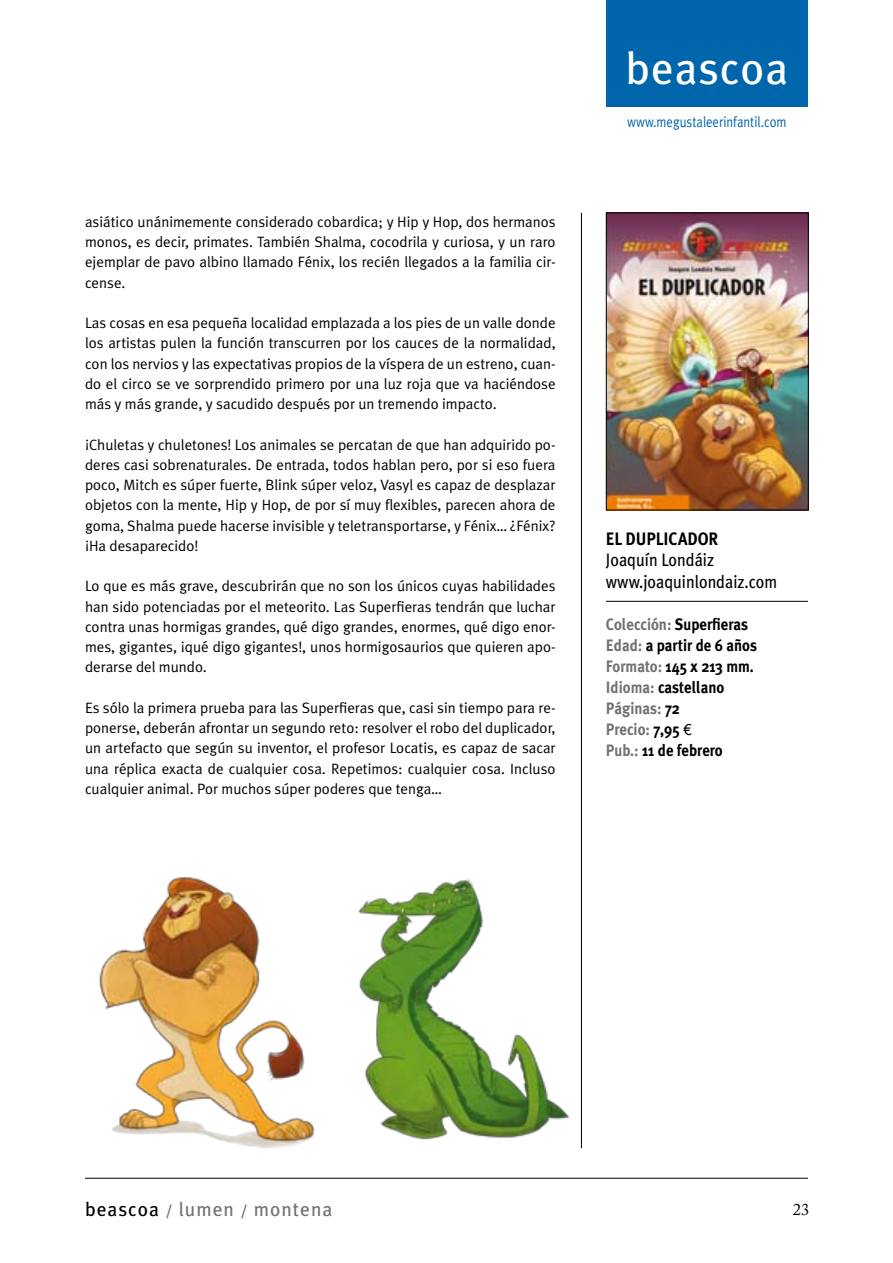
<style>
.page{position:relative;width:893px;height:1263px;background:#fff}
.page>*{position:absolute;margin:0;border:0;box-sizing:border-box;transform-origin:0 0}
.t1{font:45px "Meta Plus";letter-spacing:.02em;color:#fff}
.t2{font:19.5px "Meta Plus";letter-spacing:.05em;color:#707173}
.t3{font:18px/21.6px "Meta Plus";color:#000;scale:.9 1}
.t4{font:700 18px "Meta Plus";color:#000;scale:.9 1}
.t5{font:700 16.5px/21px "Meta Plus";color:#000;scale:.9 1}
.t6{font:16.5px "Adobe Caslon Pro";color:#000}
.t7{font:15px/20.2px "Meta Plus Normal";color:#000;text-align:justify}
.t8{font:15px "Meta Plus Normal";color:#0066ac;scale:.85 1}
.s1{color:#707173}
.s2{font-family:"Euro Sans ITC";font-weight:500}
.s3{color:#000}
.s4{font-weight:700;font-size:15px}
</style>
<div class="page">
<div style="left:606px;top:0;width:202px;height:106px;background:#0066ac"></div>
<img style="left:99px;top:877px;width:216px;height:271px">
<img style="left:358px;top:879px;width:212px;height:261px">
<hr style="left:581px;top:213px;width:1px;height:935px;background:#000">
<hr style="left:606px;top:601px;width:202px;height:1px;background:#000">
<img style="left:608px;top:215px;width:199px;height:293px">
<div style="left:606px;top:213px;width:203px;height:297px;border:1px solid #000"></div>
<hr style="left:85px;top:1178px;width:723px;height:1px;background:#000">
<p class="t7" style="left:85px;top:211px;width:472px">asiático unánimemente considerado cobardica; y Hip y Hop, dos hermanos monos, es decir, primates. También Shalma, cocodrila y curiosa, y un raro ejemplar de pavo albino llamado Fénix, los recién llegados a la familia cir&shy;cense.</p>
<p class="t7" style="left:85px;top:313px;width:472px">Las cosas en esa pequeña localidad emplazada a los pies de un valle donde los artistas pulen la función transcurren por los cauces de la normalidad, con los nervios y las expectativas propios de la víspera de un estreno, cuan&shy;do el circo se ve sorprendido primero por una luz roja que va haciéndose más y más grande, y sacudido después por un tremendo impacto.</p>
<p class="t7" style="left:85px;top:434px;width:472px">¡Chuletas y chuletones! Los animales se percatan de que han adquirido po&shy;deres casi sobrenaturales. De entrada, todos hablan pero, por si eso fuera poco, Mitch es súper fuerte, Blink súper veloz, Vasyl es capaz de desplazar objetos con la mente, Hip y Hop, de por sí muy flexibles, parecen ahora de goma, Shalma puede hacerse invisible y teletransportarse, y Fénix… ¿Fénix? ¡Ha desaparecido!</p>
<p class="t7" style="left:85px;top:576px;width:472px">Lo que es más grave, descubrirán que no son los únicos cuyas habilidades han sido potenciadas por el meteorito. Las Superfieras tendrán que luchar contra unas hormigas grandes, qué digo grandes, enormes, qué digo enor&shy;mes, gigantes, ¡qué digo gigantes!, unos hormigosaurios que quieren apo&shy;derarse del mundo.</p>
<p class="t7" style="left:85px;top:697px;width:472px">Es sólo la primera prueba para las Superfieras que, casi sin tiempo para re&shy;ponerse, deberán afrontar un segundo reto: resolver el robo del duplicador, un artefacto que según su inventor, el profesor Locatis, es capaz de sacar una réplica exacta de cualquier cosa. Repetimos: cualquier cosa. Incluso cualquier animal. Por muchos súper poderes que tenga…</p>
<h1 class="t1" style="left:626px;top:42px;width:164px">beascoa</h1>
<p class="t8" style="left:627px;top:113px;width:189px">www.megustaleerinfantil.com</p>
<p class="t4" style="left:606px;top:528px;width:126px">EL DUPLICADOR</p>
<p class="t3" style="left:606px;top:549px;width:192px">Joaquín Londáiz www.joaquinlondaiz.com</p>
<p class="t5" style="left:606px;top:613px;width:169px"><span class="s1">Colección:</span> Superfieras<br><span class="s1">Edad:</span> a partir de 6 años<br><span class="s1">Formato:</span> 145 x 213 mm.<br><span class="s1">Idioma:</span> castellano<br><span class="s1">Páginas:</span> 72<br><span class="s1">Precio:</span> 7,95 <span class="s2">e<br></span><span class="s1">Pub.:</span> 11 de febrero</p>
<h2 class="t2" style="left:85px;top:1197px;width:249px"><span class="s3">beascoa</span> <span class="s4">/</span> lumen <span class="s4">/</span> montena</h2>
<p class="t6" style="left:793px;top:1200px;width:18px">23</p>
</div>
